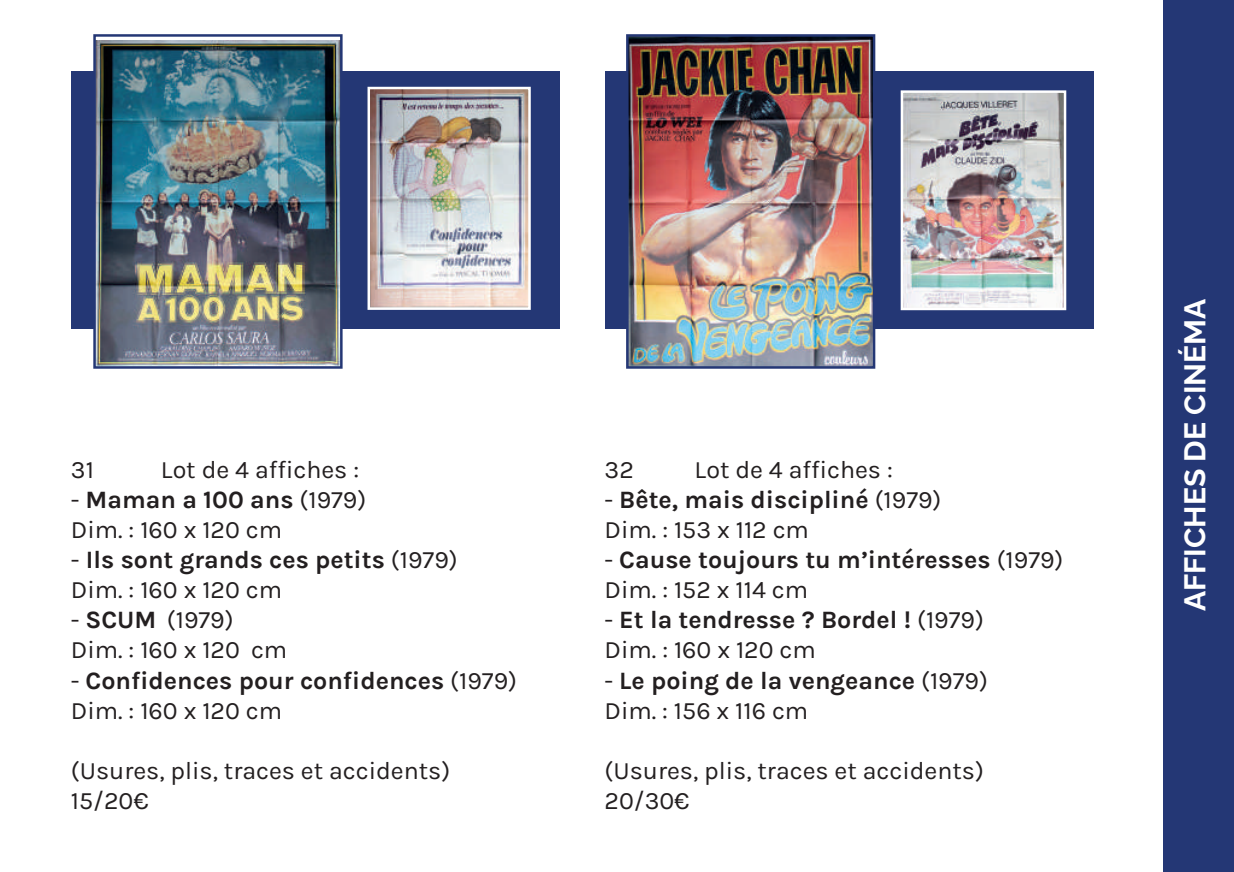
<style>
.page{position:relative;width:1234px;height:872px;background:#fff}
.page>*{position:absolute;margin:0;border:0;box-sizing:border-box;transform-origin:0 0}
.t1{font:700 30px "Raleway";color:#fff}
.t2{font:25px/30px "Karla";color:#231f20}
.t3{font:700 25px/30px "Karla";color:#231f20}
.s1{font-weight:700}
.s2{font-weight:400}
</style>
<div class="page">
<div style="left:1162px;top:0;width:71px;height:872px;background:#243775"></div>
<div style="left:604px;top:71px;width:489px;height:257px;background:#243775"></div>
<div style="left:71px;top:71px;width:488px;height:257px;background:#243775"></div>
<img style="left:96px;top:41px;width:243px;height:325px">
<div style="left:93px;top:34px;width:249px;height:335px;border:2px solid #243775"></div>
<img style="left:370px;top:90px;width:157px;height:217px">
<div style="left:367px;top:87px;width:163px;height:223px;border:2px solid #fff"></div>
<img style="left:629px;top:37px;width:243px;height:329px">
<div style="left:626px;top:34px;width:249px;height:335px;border:2px solid #243775"></div>
<img style="left:903px;top:93px;width:159px;height:214px">
<div style="left:900px;top:90px;width:165px;height:220px;border:2px solid #fff"></div>
<p class="t2" style="left:71px;top:454px;width:25px">31</p>
<p class="t2" style="left:161px;top:454px;width:200px">Lot de 4 affiches :</p>
<p class="t2" style="left:71px;top:484px;width:297px">- <span class="s1">Maman a 100 ans</span> (1979)<br>Dim. : 160 x 120 cm</p>
<p class="t3" style="left:71px;top:544px;width:388px"><span class="s2">-</span> Ils sont grands ces petits <span class="s2">(1979)<br>Dim. : 160 x 120 cm</span></p>
<p class="t2" style="left:71px;top:604px;width:218px">- <span class="s1">SCUM</span> (1979)<br>Dim. : 160 x 120 cm</p>
<p class="t3" style="left:71px;top:664px;width:447px"><span class="s2">-</span> Confidences pour confidences <span class="s2">(1979)<br>Dim. : 160 x 120 cm</span></p>
<p class="t2" style="left:71px;top:754px;width:381px">(Usures, plis, traces et accidents)<br>15/20€</p>
<p class="t2" style="left:604px;top:454px;width:31px">32</p>
<p class="t2" style="left:694px;top:454px;width:199px">Lot de 4 affiches :</p>
<p class="t2" style="left:604px;top:484px;width:338px">- <span class="s1">Bête, mais discipliné</span> (1979)<br>Dim. : 153 x 112 cm</p>
<p class="t3" style="left:604px;top:544px;width:460px"><span class="s2">-</span> Cause toujours tu m’intéresses <span class="s2">(1979)<br>Dim. : 152 x 114 cm</span></p>
<p class="t2" style="left:604px;top:604px;width:381px">- <span class="s1">Et la tendresse ? Bordel !</span> (1979)<br>Dim. : 160 x 120 cm</p>
<p class="t2" style="left:604px;top:664px;width:385px">- <span class="s1">Le poing de la vengeance</span> (1979)<br>Dim. : 156 x 116 cm</p>
<p class="t2" style="left:604px;top:754px;width:381px">(Usures, plis, traces et accidents)<br>20/30€</p>
<p class="t1" style="left:1170px;top:611px;width:314px;rotate:-90deg">AFFICHES DE CINÉMA</p>
</div>
